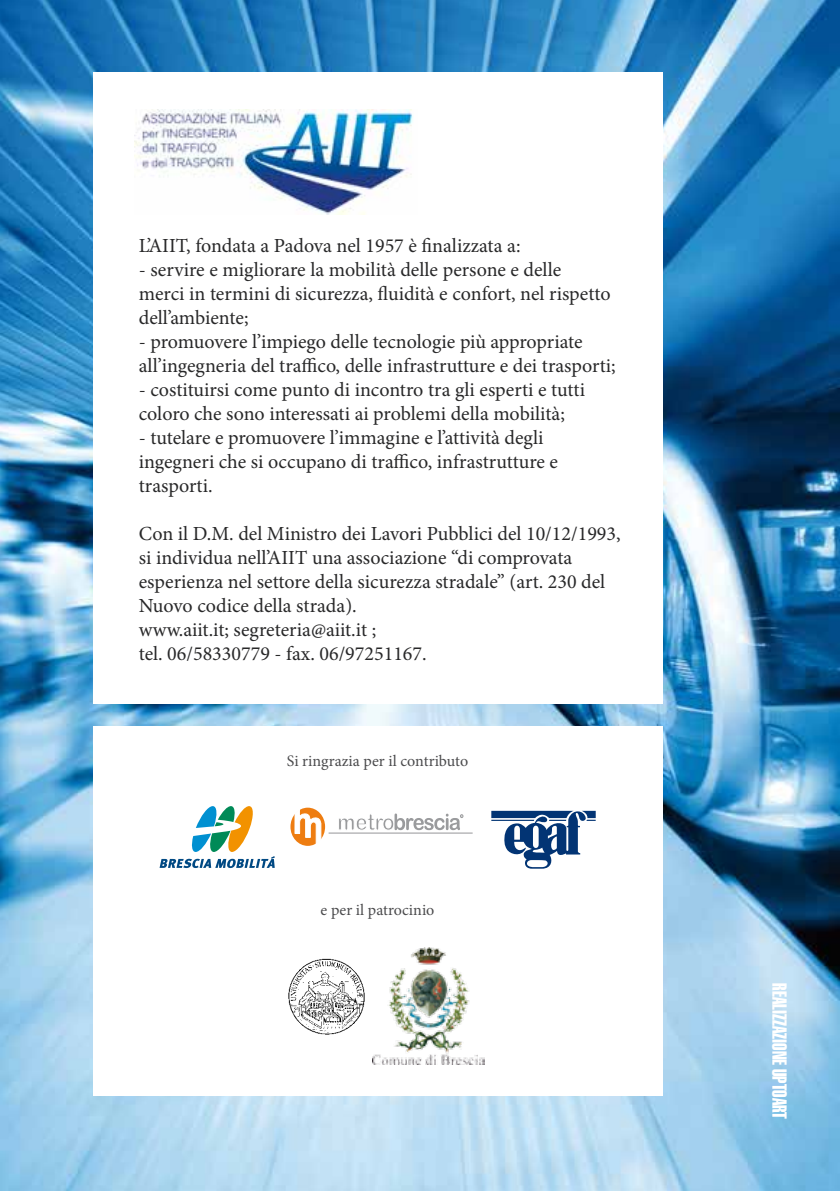
<style>
.page{position:relative;width:840px;height:1191px;background:#fff}
.page>*{position:absolute;margin:0;border:0;box-sizing:border-box;transform-origin:0 0}
.t1{font:20px/24px "Minion Pro";color:#282829}
.t2{font:20px "Helvetica LT Std Extra Comp";color:#fff}
.t3{font:16px "Minion Pro";color:#4b4b4d}
</style>
<div class="page">
<img style="left:0;top:0;width:839px;height:1191px">
<div style="left:93px;top:72px;width:569px;height:631px;background:#fff"></div>
<div style="left:93px;top:726px;width:569px;height:369px;background:#fff"></div>
<img style="left:288px;top:958px;width:77px;height:77px">
<svg style="left:290px;top:807px;width:35px;height:39px"></svg>
<svg style="left:294px;top:809px;width:27px;height:35px"></svg>
<svg style="left:339px;top:813px;width:124px;height:18px"></svg>
<hr style="left:328px;top:832px;width:144px;height:1px;background:#9a9b9d">
<svg style="left:159px;top:806px;width:116px;height:62px"></svg>
<svg style="left:491px;top:811px;width:104px;height:57px"></svg>
<img style="left:372px;top:947px;width:112px;height:118px">
<img style="left:134px;top:109px;width:279px;height:106px">
<p class="t1" style="left:139px;top:234px;width:383px">L’AIIT, fondata a Padova nel 1957 è finalizzata a:</p>
<p class="t1" style="left:139px;top:258px;width:473px">- servire e migliorare la mobilità delle persone e delle merci in termini di sicurezza, fluidità e confort, nel rispetto dell’ambiente;</p>
<p class="t1" style="left:139px;top:330px;width:478px">- promuovere l’impiego delle tecnologie più appropriate all’ingegneria del traffico, delle infrastrutture e dei trasporti;</p>
<p class="t1" style="left:139px;top:378px;width:447px">- costituirsi come punto di incontro tra gli esperti e tutti coloro che sono interessati ai problemi della mobilità;</p>
<p class="t1" style="left:139px;top:426px;width:420px">- tutelare e promuovere l’immagine e l’attività degli ingegneri che si occupano di traffico, infrastrutture e trasporti.</p>
<p class="t1" style="left:139px;top:522px;width:483px">Con il D.M. del Ministro dei Lavori Pubblici del 10/12/1993, si individua nell’AIIT una associazione “di comprovata esperienza nel settore della sicurezza stradale” (art. 230 del Nuovo codice della strada).<br>www.aiit.it; segreteria@aiit.it ;<br>tel. 06/58330779 - fax. 06/97251167.</p>
<p class="t3" style="left:287px;top:750px;width:183px">Si ringrazia per il contributo</p>
<p class="t3" style="left:320px;top:899px;width:115px">e per il patrocinio</p>
<p class="t2" style="left:791px;top:983px;width:137px;rotate:90deg">REALIZZAZIONE Uptoart</p>
</div>
